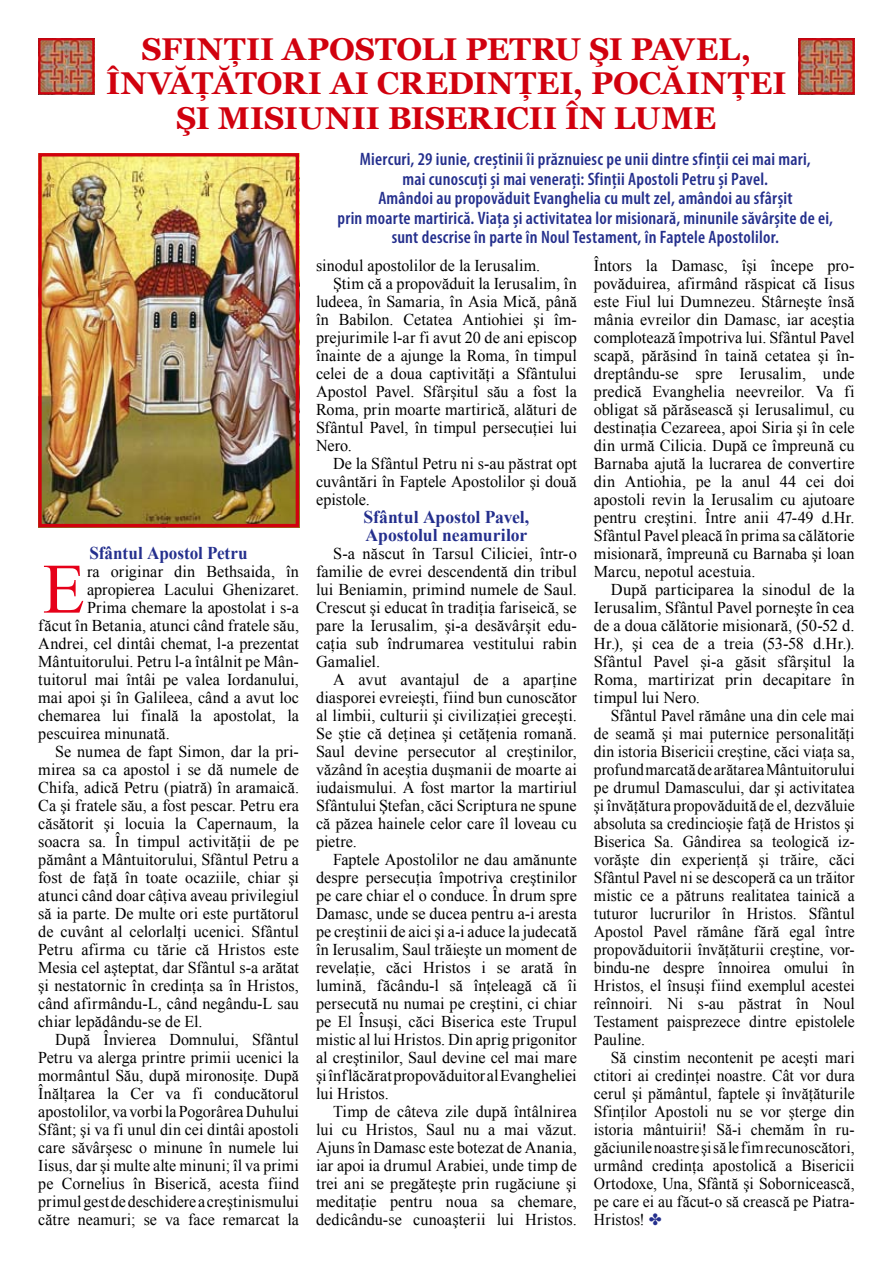
<style>
.page{position:relative;width:893px;height:1263px;background:#fff}
.page>*{position:absolute;margin:0;border:0;box-sizing:border-box;transform-origin:0 0}
.t1{font:70.8px "Times New Roman";color:#e60019}
.t2{font:700 31.5px "Georgia";color:#d1010e}
.t3{font:600 condensed 18px/19.5px "Myriad Pro";letter-spacing:.015em;color:#242f8d;text-align:center}
.t4{font:700 18px/18px "Times New Roman";color:#242f8d}
.t5{font:700 18px "Times New Roman";color:#242f8d;scale:.95 1}
.t6{font:16.5px/18px "Times New Roman";letter-spacing:.005em;color:#000;text-align:justify}
.t7{font:16.5px/18px "Times New Roman";letter-spacing:.005em;color:#000;text-align:justify;scale:.95 1}
.s1{color:#242f8d}
</style>
<div class="page">
<img style="left:42px;top:157px;width:253px;height:366px">
<div style="left:38px;top:153px;width:261px;height:374px;border:3px solid #d1010e"></div>
<img style="left:41px;top:41px;width:51px;height:50px">
<div style="left:38px;top:38px;width:57px;height:56px;border:2px solid #d1010e"></div>
<img style="left:801px;top:41px;width:51px;height:50px">
<div style="left:798px;top:38px;width:57px;height:56px;border:2px solid #d1010e"></div>
<h2 class="t2" style="left:141px;top:31px;width:40px">SFINŢII</h2>
<h2 class="t2" style="left:282px;top:31px;width:135px">APOSTOLI</h2>
<h2 class="t2" style="left:465px;top:31px;width:287px">PETRU ŞI PAVEL,</h2>
<h2 class="t2" style="left:106px;top:66px;width:173px">ÎNVĂŢĂTORI</h2>
<h2 class="t2" style="left:330px;top:66px;width:165px">AI CREDINŢ</h2>
<h2 class="t2" style="left:537px;top:66px;width:172px">EI, POCĂINŢ</h2>
<h2 class="t2" style="left:750px;top:66px;width:36px">EI</h2>
<h2 class="t2" style="left:176px;top:100px;width:63px">ŞI MISI</h2>
<h2 class="t2" style="left:298px;top:100px;width:46px">UNII</h2>
<h2 class="t2" style="left:388px;top:100px;width:330px">BISERICII ÎN LUME</h2>
<p class="t3" style="left:338px;top:149px;width:497px">Miercuri, 29 iunie, creștinii îi prăznuiesc pe unii dintre sfinții cei mai mari,<br>mai cunoscuți și mai venerați: Sfinții Apostoli Petru și Pavel.<br>Amândoi au propovăduit Evanghelia cu mult zel, amândoi au sfârșit<br>prin moarte martirică. Viața și activitatea lor misionară, minunile săvârșite de ei, sunt descrise în parte în Noul Testament, în Faptele Apostolilor.</p>
<p class="t6" style="left:316px;top:256px;width:226px">sinodul apostolilor de la Ierusalim.</p>
<p class="t6" style="left:333px;top:274px;width:245px">Ştim că a propovăduit la Ierusalim, în</p>
<p class="t6" style="left:316px;top:292px;width:262px">ludeea, în Samaria, în Asia Mică, până</p>
<p class="t6" style="left:316px;top:310px;width:262px">în Babilon. Cetatea Antiohiei şi îm-</p>
<p class="t6" style="left:316px;top:328px;width:262px">prejurimile l-ar fi avut 20 de ani episcop</p>
<p class="t6" style="left:316px;top:346px;width:262px">înainte de a ajunge la Roma, în timpul</p>
<p class="t6" style="left:316px;top:364px;width:262px">celei de a doua captivităţi a Sfântului</p>
<p class="t6" style="left:316px;top:382px;width:262px">Apostol Pavel. Sfârşitul său a fost la</p>
<p class="t6" style="left:316px;top:400px;width:262px">Roma, prin moarte martirică, alături de</p>
<p class="t6" style="left:316px;top:418px;width:262px">Sfântul Pavel, în timpul persecuţiei lui</p>
<p class="t6" style="left:316px;top:436px;width:37px">Nero.</p>
<p class="t6" style="left:333px;top:454px;width:245px">De la Sfântul Petru ni s-au păstrat opt</p>
<p class="t6" style="left:316px;top:472px;width:262px">cuvântări în Faptele Apostolilor şi două</p>
<p class="t6" style="left:316px;top:490px;width:55px">epistole.</p>
<p class="t4" style="left:364px;top:507px;width:167px">Sfântul Apostol Pavel,<br>Apostolul neamurilor</p>
<p class="t6" style="left:316px;top:544px;width:262px;text-indent:17px">S-a născut în Tarsul Ciliciei, într-o familie de evrei descendentă din tribul lui Beniamin, primind numele de Saul.<br>Crescut şi educat în tradiţia fariseică, se pare la Ierusalim, şi-a desăvârşit edu&shy;caţia sub îndrumarea vestitului rabin Gamaliel.</p>
<p class="t6" style="left:316px;top:670px;width:262px;text-indent:17px">A avut avantajul de a aparţine diasporei evreieşti, fiind bun cunoscător al limbii, culturii şi civilizaţiei greceşti.<br>Se ştie că deţinea şi cetăţenia romană.<br>Saul devine persecutor al creştinilor, văzând în aceştia duşmanii de moarte ai iudaismului. A fost martor la martiriul Sfântului Ştefan, căci Scriptura ne spune că păzea hainele celor care îl loveau cu pietre.</p>
<p class="t6" style="left:316px;top:850px;width:262px;text-indent:17px">Faptele Apostolilor ne dau amănunte despre persecuţia împotriva creştinilor pe care chiar el o conduce. În drum spre Damasc, unde se ducea pentru a-i aresta pe creştinii de aici şi a-i aduce la judecată în Ierusalim, Saul trăieşte un moment de revelaţie, căci Hristos i se arată în lumină, făcându-l să înţeleagă că îi persecută nu numai pe creştini, ci chiar pe El Însuşi, căci Biserica este Trupul mistic al lui Hristos. Din aprig prigonitor al creştinilor, Saul devine cel mai mare şi înflăcărat propovăduitor al Evangheliei lui Hristos.</p>
<p class="t6" style="left:316px;top:1102px;width:262px;text-indent:17px">Timp de câteva zile după întâlnirea lui cu Hristos, Saul nu a mai văzut.<br>Ajuns în Damasc este botezat de Anania, iar apoi ia drumul Arabiei, unde timp de trei ani se pregăteşte prin rugăciune şi meditaţie pentru noua sa chemare, dedicându-se cunoaşterii lui Hristos.</p>
<p class="t6" style="left:594px;top:256px;width:262px">Întors la Damasc, îşi începe pro&shy;povăduirea, afirmând răspicat că Iisus este Fiul lui Dumnezeu. Stârneşte însă mânia evreilor din Damasc, iar aceştia complotează împotriva lui. Sfântul Pavel scapă, părăsind în taină cetatea şi în&shy;dreptându-se spre Ierusalim, unde predică Evanghelia neevreilor. Va fi obligat să părăsească şi Ierusalimul, cu destinaţia Cezareea, apoi Siria şi în cele din urmă Cilicia. După ce împreună cu Barnaba ajută la lucrarea de convertire din Antiohia, pe la anul 44 cei doi apostoli revin la Ierusalim cu ajutoare pentru creştini. Între anii 47-49 d.Hr.<br>Sfântul Pavel pleacă în prima sa călătorie misionară, împreună cu Barnaba şi loan Marcu, nepotul acestuia.</p>
<p class="t6" style="left:594px;top:580px;width:262px;text-indent:17px">După participarea la sinodul de la Ierusalim, Sfântul Pavel porneşte în cea de a doua călătorie misionară, (50-52 d.<br>Hr.), şi cea de a treia (53-58 d.Hr.).<br>Sfântul Pavel şi-a găsit sfârşitul la Roma, martirizat prin decapitare în timpul lui Nero.</p>
<p class="t7" style="left:594px;top:706px;width:276px;text-indent:17px">Sfântul Pavel rămâne una din cele mai de seamă şi mai puternice personalităţi din istoria Bisericii creştine, căci viaţa sa, profund marcată de arătarea Mântuitorului pe drumul Damascului, dar şi activitatea şi învăţătura propovăduită de el, dezvăluie absoluta sa credincioşie faţă de Hristos şi Biserica Sa. Gândirea sa teologică iz&shy;vorăşte din experienţă şi trăire, căci Sfântul Pavel ni se descoperă ca un trăitor mistic ce a pătruns realitatea tainică a tuturor lucrurilor în Hristos. Sfântul Apostol Pavel rămâne fără egal între propovăduitorii învăţăturii creştine, vor&shy;bindu-ne despre înnoirea omului în Hristos, el însuşi fiind exemplul acestei reînnoiri. Ni s-au păstrat în Noul Testament paisprezece dintre epistolele Pauline.</p>
<p class="t7" style="left:594px;top:1048px;width:276px;text-indent:17px">Să cinstim necontenit pe aceşti mari ctitori ai credinţei noastre. Cât vor dura cerul şi pământul, faptele şi învăţăturile Sfinţilor Apostoli nu se vor şterge din istoria mântuirii! Să-i chemăm în ru&shy;găciunile noastre şi să le fim recunoscători, urmând credinţa apostolică a Bisericii Ortodoxe, Una, Sfântă şi Sobornicească, pe care ei au făcut-o să crească pe Piatra-Hristos! <span class="s1">✤</span></p>
<p class="t5" style="left:89px;top:540px;width:168px">Sfântul Apostol Petru</p>
<h1 class="t1" style="left:43px;top:541px;width:44px">E</h1>
<p class="t6" style="left:87px;top:562px;width:213px">ra originar din Bethsaida, în</p>
<p class="t6" style="left:87px;top:580px;width:213px">apropierea Lacului Ghenizaret.</p>
<p class="t6" style="left:87px;top:598px;width:214px">Prima chemare la apostolat i s-a</p>
<p class="t6" style="left:38px;top:616px;width:262px">făcut în Betania, atunci când fratele său,</p>
<p class="t6" style="left:38px;top:634px;width:262px">Andrei, cel dintâi chemat, l-a prezentat</p>
<p class="t6" style="left:38px;top:652px;width:262px">Mântuitorului. Petru l-a întâlnit pe Mân-</p>
<p class="t6" style="left:38px;top:670px;width:262px">tuitorul mai întâi pe valea Iordanului,</p>
<p class="t6" style="left:38px;top:688px;width:262px">mai apoi şi în Galileea, când a avut loc</p>
<p class="t6" style="left:38px;top:706px;width:262px">chemarea lui finală la apostolat, la</p>
<p class="t6" style="left:38px;top:724px;width:133px">pescuirea minunată.</p>
<p class="t6" style="left:55px;top:742px;width:245px">Se numea de fapt Simon, dar la pri-</p>
<p class="t6" style="left:38px;top:760px;width:262px">mirea sa ca apostol i se dă numele de</p>
<p class="t6" style="left:38px;top:778px;width:262px">Chifa, adică Petru (piatră) în aramaică.</p>
<p class="t6" style="left:38px;top:796px;width:262px">Ca şi fratele său, a fost pescar. Petru era</p>
<p class="t6" style="left:38px;top:814px;width:262px">căsătorit şi locuia la Capernaum, la</p>
<p class="t6" style="left:38px;top:832px;width:262px">soacra sa. În timpul activităţii de pe</p>
<p class="t6" style="left:38px;top:850px;width:262px">pământ a Mântuitorului, Sfântul Petru a</p>
<p class="t6" style="left:38px;top:868px;width:262px">fost de faţă în toate ocaziile, chiar şi</p>
<p class="t6" style="left:38px;top:886px;width:262px">atunci când doar câţiva aveau privilegiul</p>
<p class="t6" style="left:38px;top:904px;width:262px">să ia parte. De multe ori este purtătorul</p>
<p class="t6" style="left:38px;top:922px;width:262px">de cuvânt al celorlalţi ucenici. Sfântul</p>
<p class="t6" style="left:38px;top:940px;width:262px">Petru afirma cu tărie că Hristos este</p>
<p class="t6" style="left:38px;top:958px;width:262px">Mesia cel aşteptat, dar Sfântul s-a arătat</p>
<p class="t6" style="left:38px;top:976px;width:262px">şi nestatornic în credinţa sa în Hristos,</p>
<p class="t6" style="left:38px;top:994px;width:262px">când afirmându-L, când negându-L sau</p>
<p class="t6" style="left:38px;top:1012px;width:166px">chiar lepădându-se de El.</p>
<p class="t6" style="left:55px;top:1030px;width:245px">După Învierea Domnului, Sfântul</p>
<p class="t6" style="left:38px;top:1048px;width:262px">Petru va alerga printre primii ucenici la</p>
<p class="t6" style="left:38px;top:1066px;width:262px">mormântul Său, după mironosiţe. După</p>
<p class="t6" style="left:38px;top:1084px;width:262px">Înălţarea la Cer va fi conducătorul</p>
<p class="t6" style="left:38px;top:1102px;width:262px">apostolilor, va vorbi la Pogorârea Duhului</p>
<p class="t6" style="left:38px;top:1120px;width:262px">Sfânt; şi va fi unul din cei dintâi apostoli</p>
<p class="t6" style="left:38px;top:1138px;width:262px">care săvârşesc o minune în numele lui</p>
<p class="t6" style="left:38px;top:1156px;width:262px">Iisus, dar şi multe alte minuni; îl va primi</p>
<p class="t6" style="left:38px;top:1174px;width:262px">pe Cornelius în Biserică, acesta fiind</p>
<p class="t6" style="left:38px;top:1192px;width:262px">primul gest de deschidere a creştinismului</p>
<p class="t6" style="left:38px;top:1210px;width:262px">către neamuri; se va face remarcat la</p>
</div>
